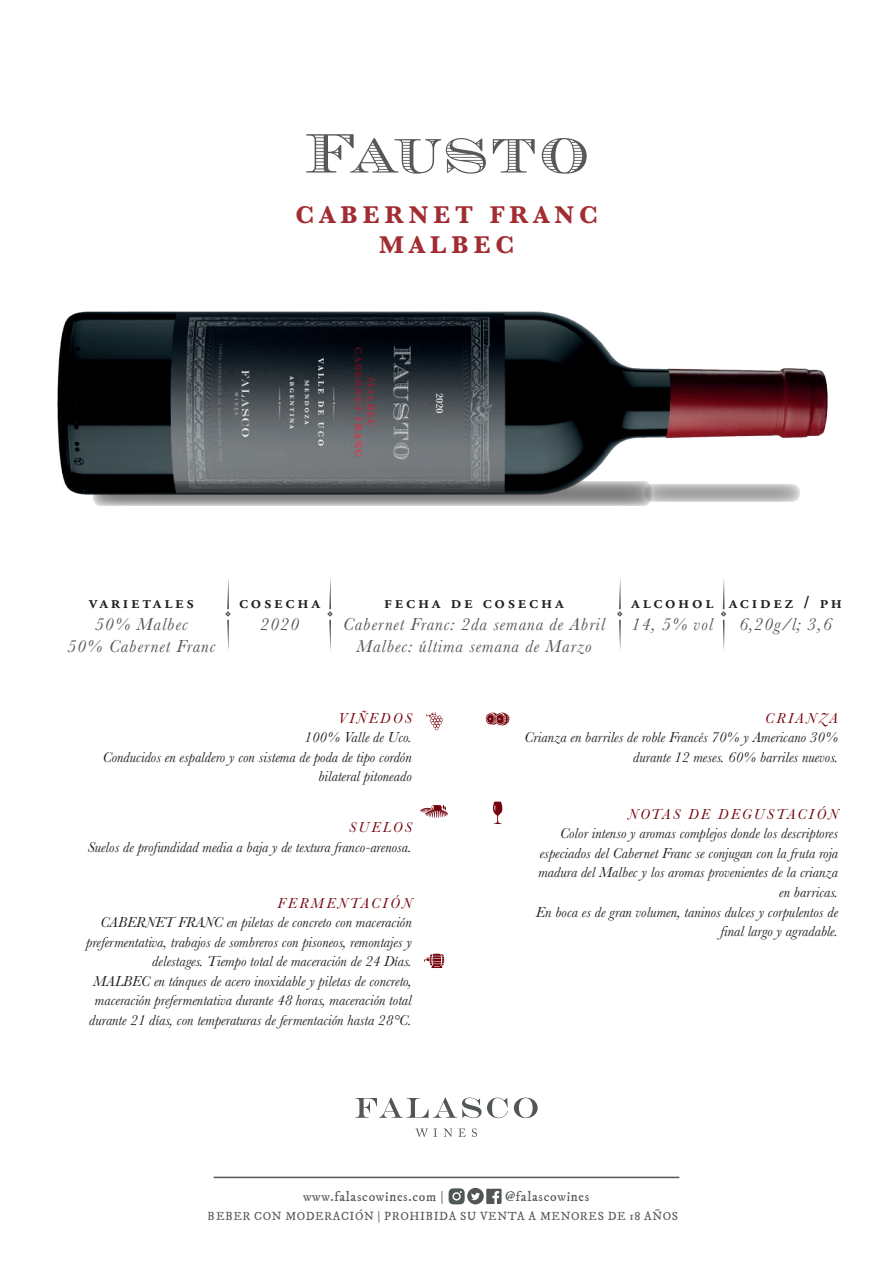
<style>
.page{position:relative;width:893px;height:1263px;background:#fff}
.page>*{position:absolute;margin:0;border:0;box-sizing:border-box;transform-origin:0 0}
.t1{font:700 25.2px/30.3px "Baskerville";letter-spacing:.2em;color:#a22c32;text-align:center}
.t2{font:italic 18px/21.6px "Baskerville";letter-spacing:.05em;color:#515755;text-align:center}
.t3{font:18px "Adobe Garamond Semibold SC";letter-spacing:.15em;color:#231f20}
.t4{font:italic 15px/19.5px "Baskerville";color:#231f20;text-align:right}
.t5{font:italic 15px "Baskerville";letter-spacing:.15em;color:#75030c}
.t6{font:13.5px "IM FELL DW Pica PRO Roman";letter-spacing:.05em;color:#515755}
.t7{font:12px "IM FELL DW Pica PRO Roman";letter-spacing:.05em;color:#515755}
</style>
<div class="page">
<svg style="left:486px;top:713px;width:23px;height:12px"></svg>
<svg style="left:493px;top:802px;width:9px;height:22px"></svg>
<svg style="left:426px;top:712px;width:17px;height:18px"></svg>
<svg style="left:424px;top:954px;width:20px;height:14px"></svg>
<svg style="left:420px;top:805px;width:28px;height:13px"></svg>
<div style="left:93px;top:481px;width:558px;height:25px;background:#c2c2c2;border-radius:8px"></div>
<svg style="left:225px;top:578px;width:5px;height:73px"></svg>
<svg style="left:328px;top:578px;width:4px;height:73px"></svg>
<svg style="left:617px;top:578px;width:5px;height:73px"></svg>
<svg style="left:721px;top:578px;width:5px;height:73px"></svg>
<svg style="left:306px;top:134px;width:180px;height:40px"></svg>
<svg style="left:493px;top:139px;width:42px;height:34px"></svg>
<svg style="left:542px;top:138px;width:45px;height:36px"></svg>
<hr style="left:214px;top:1177px;width:465px;height:1px;background:#515755">
<svg style="left:415px;top:1128px;width:22px;height:9px"></svg>
<svg style="left:444px;top:1128px;width:8px;height:9px"></svg>
<svg style="left:458px;top:1128px;width:8px;height:9px"></svg>
<svg style="left:472px;top:1128px;width:5px;height:9px"></svg>
<svg style="left:355px;top:1097px;width:153px;height:21px"></svg>
<svg style="left:514px;top:1097px;width:24px;height:21px"></svg>
<svg style="left:449px;top:1188px;width:53px;height:16px"></svg>
<img style="left:57px;top:311px;width:771px;height:193px">
<h1 class="t1" style="left:295px;top:200px;width:304px">CABERNET FRANC<br>MALBEC</h1>
<p class="t3" style="left:89px;top:593px;width:107px">varietales</p>
<p class="t2" style="left:67px;top:613px;width:150px">50% Malbec<br>50% Cabernet Franc</p>
<p class="t3" style="left:239px;top:593px;width:83px">cosecha</p>
<p class="t2" style="left:260px;top:613px;width:40px">2020</p>
<p class="t3" style="left:384px;top:593px;width:181px">fecha de cosecha</p>
<p class="t2" style="left:343px;top:613px;width:263px">Cabernet Franc: 2da semana de Abril<br>Malbec: última semana de Marzo</p>
<p class="t3" style="left:631px;top:593px;width:84px">alcohol</p>
<p class="t2" style="left:631px;top:613px;width:83px">14, 5% vol</p>
<p class="t3" style="left:729px;top:593px;width:115px">acidez / ph</p>
<p class="t2" style="left:739px;top:613px;width:94px">6,20g/l; 3,6</p>
<p class="t5" style="left:338px;top:708px;width:75px">VIÑEDOS</p>
<p class="t4" style="left:103px;top:728px;width:311px">100% Valle de Uco.<br>Conducidos en espaldero y con sistema de poda de tipo cordón bilateral pitoneado</p>
<p class="t5" style="left:349px;top:818px;width:64px">SUELOS</p>
<p class="t4" style="left:88px;top:837px;width:326px">Suelos de profundidad media a baja y de textura franco-arenosa.</p>
<p class="t5" style="left:277px;top:893px;width:136px">FERMENTACIÓN</p>
<p class="t4" style="left:86px;top:912px;width:327px">CABERNET FRANC en piletas de concreto con maceración prefermentativa, trabajos de sombreros con pisoneos, remontajes y delestages. Tiempo total de maceración de 24 Días.<br>MALBEC en tánques de acero inoxidable y piletas de concreto, maceración prefermentativa durante 48 horas, maceración total durante 21 días, con temperaturas de fermentación hasta 28°C.</p>
<p class="t5" style="left:765px;top:708px;width:74px">CRIANZA</p>
<p class="t4" style="left:524px;top:728px;width:315px">Crianza en barriles de roble Francés 70% y Americano 30% durante 12 meses. 60% barriles nuevos.</p>
<p class="t5" style="left:628px;top:804px;width:211px">NOTAS DE DEGUSTACIÓN</p>
<p class="t4" style="left:536px;top:824px;width:304px">Color intenso y aromas complejos donde los descriptores especiados del Cabernet Franc se conjugan con la fruta roja madura del Malbec y los aromas provenientes de la crianza en barricas.<br>En boca es de gran volumen, taninos dulces y corpulentos de final largo y agradable.</p>
<p class="t6" style="left:303px;top:1188px;width:142px">www.falascowines.com |</p>
<p class="t6" style="left:505px;top:1188px;width:86px">@falascowines</p>
<p class="t7" style="left:208px;top:1209px;width:472px">BEBER CON MODERACIÓN | PROHIBIDA SU VENTA A MENORES DE 18 AÑOS</p>
</div>
